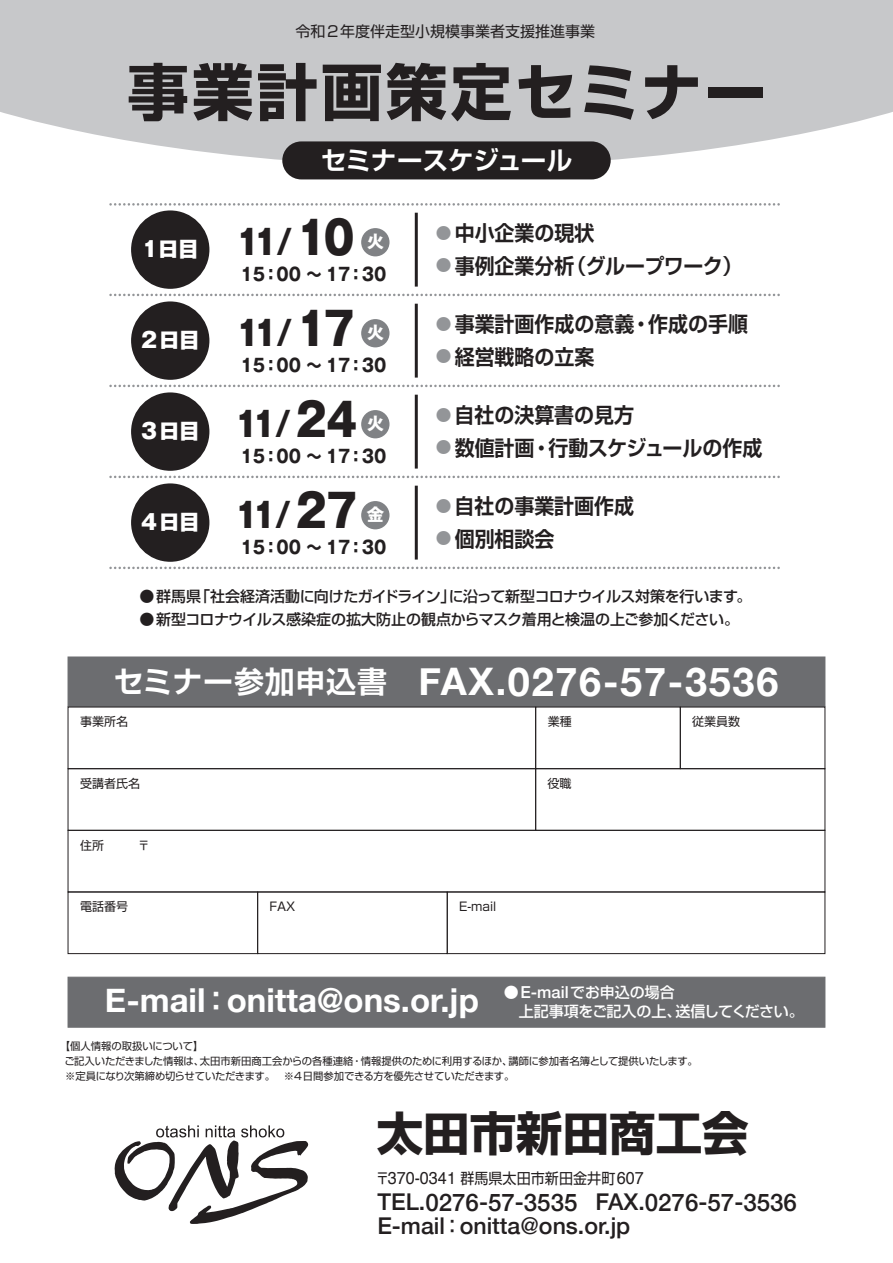
<style>
.page{position:relative;width:893px;height:1263px;background:#fff}
.page>*{position:absolute;margin:0;border:0;box-sizing:border-box;transform-origin:0 0}
.t1{font:700 61.5px "Shin Go Pro";letter-spacing:.05em;color:#231f20}
.t2{font:700 46.5px "Shin Go Pro";color:#231f20}
.t3{font:800 33.75px "Gothic MB101 Pro";color:#231f20;scale:.93 1}
.t4{font:700 33px "Helvetica Neue";color:#fff}
.t5{font:700 30px "Shin Go Pro De";letter-spacing:.025em;color:#fff}
.t6{font:700 25.5px "Shin Go Pro De";letter-spacing:-.01em;color:#fff}
.t7{font:500 24.15px "Helvetica Neue";color:#231f20}
.t8{font:500 23.1px "Helvetica Neue";color:#231f20}
.t9{font:700 21px "Shin Go Pro De";color:#231f20;scale:.95 1}
.t10{font:800 21px "Gothic MB101 Pro";letter-spacing:-.05em;color:#fff}
.t11{font:700 18px "Gothic MB101 Pro";color:#231f20;scale:.9 1}
.t12{font:700 17.4px "Gothic MB101 Pro";color:#fff}
.t13{font:500 15px "Shin Go Pro";letter-spacing:-.03em;color:#231f20}
.t14{font:500 15px/19.5px "Shin Go Pro";color:#fff}
.t15{font:15px "Shin Go Pro";color:#231f20;scale:.94 1}
.t16{font:15px "Shin Go Pro";color:#231f20}
.t17{font:12px "Shin Go Pro";color:#231f20}
.t18{font:10.35px/15px "Shin Go Pro";letter-spacing:-.02em;color:#231f20}
.s1{font-size:45px}
.s2{font-size:15.75px;color:#939598}
.s3{font-size:33.75px;color:#231f20}
.s4{font-size:45px;color:#231f20}
.s5{font-family:"Helvetica Neue";font-size:37.95px}
.s6{font-family:"Helvetica Neue";font-size:39.6px}
.s7{font-family:"Shin Go Pro De";font-size:30px}
.s8{font-family:"Helvetica Neue";font-size:16.5px}
.s9{font-family:"Helvetica";font-size:17.25px}
.s10{font-family:"Helvetica";font-size:16.5px}
.s11{font-size:23.1px}
.s12{font-family:"Shin Go Pro";font-size:21px}
</style>
<div class="page">
<svg style="left:111px;top:203px;width:669px;height:3px"></svg>
<svg style="left:111px;top:294px;width:669px;height:2px"></svg>
<svg style="left:111px;top:385px;width:669px;height:2px"></svg>
<svg style="left:111px;top:476px;width:669px;height:2px"></svg>
<svg style="left:111px;top:567px;width:669px;height:2px"></svg>
<div style="left:131px;top:210px;width:78px;height:79px;background:#231f20;border-radius:50%"></div>
<div style="left:131px;top:301px;width:78px;height:79px;background:#231f20;border-radius:50%"></div>
<div style="left:131px;top:392px;width:78px;height:79px;background:#231f20;border-radius:50%"></div>
<div style="left:131px;top:483px;width:78px;height:79px;background:#231f20;border-radius:50%"></div>
<div style="left:68px;top:657px;width:757px;height:50px;background:#6c6d70;border:1px solid #6c6d70"></div>
<div style="left:68px;top:977px;width:757px;height:50px;background:#6c6d70"></div>
<div style="left:68px;top:891px;width:190px;height:63px;border:1px solid #231f20"></div>
<div style="left:257px;top:891px;width:191px;height:63px;border:1px solid #231f20"></div>
<div style="left:447px;top:891px;width:378px;height:63px;border:1px solid #231f20"></div>
<div style="left:535px;top:768px;width:290px;height:63px;border:1px solid #231f20"></div>
<div style="left:68px;top:768px;width:468px;height:63px;border:1px solid #231f20"></div>
<svg style="left:0;top:0;width:893px;height:165px;background:#cccdcf"></svg>
<svg style="left:114px;top:1125px;width:194px;height:99px"></svg>
<div style="left:282px;top:141px;width:329px;height:38px;background:#231f20;border-radius:19px"></div>
<hr style="left:415px;top:304px;width:3px;height:74px;background:#231f20">
<hr style="left:415px;top:395px;width:3px;height:74px;background:#231f20">
<hr style="left:415px;top:486px;width:3px;height:73px;background:#231f20">
<hr style="left:415px;top:213px;width:3px;height:74px;background:#231f20">
<div style="left:361px;top:228px;width:28px;height:28px;background:#808285;border-radius:50%"></div>
<div style="left:361px;top:319px;width:28px;height:28px;background:#808285;border-radius:50%"></div>
<div style="left:361px;top:410px;width:28px;height:28px;background:#808285;border-radius:50%"></div>
<div style="left:361px;top:501px;width:28px;height:28px;background:#808285;border-radius:50%"></div>
<h3 class="t16" style="left:296px;top:19px;width:301px">令和2年度伴走型小規模事業者支援推進事業</h3>
<h1 class="t1" style="left:127px;top:43px;width:641px">事業計画策定セミナー</h1>
<h3 class="t10" style="left:140px;top:232px;width:60px">１日目</h3>
<h3 class="t10" style="left:141px;top:323px;width:60px">2日目</h3>
<h3 class="t6" style="left:321px;top:140px;width:253px">セミナースケジュール</h3>
<h3 class="t3" style="left:236px;top:214px;width:128px">11/ <span class="s1">10</span></h3>
<h3 class="t12" style="left:367px;top:227px;width:19px">火</h3>
<h3 class="t11" style="left:241px;top:259px;width:163px">15：00 ～17：30</h3>
<h3 class="t3" style="left:236px;top:305px;width:128px">11/ <span class="s1">17</span></h3>
<h3 class="t12" style="left:367px;top:318px;width:19px">火</h3>
<h3 class="t11" style="left:241px;top:350px;width:163px">15：00 ～17：30</h3>
<h3 class="t9" style="left:436px;top:216px;width:168px"><span class="s2">●</span> 中小企業の現状</h3>
<h3 class="t9" style="left:436px;top:248px;width:324px"><span class="s2">●</span> 事例企業分析（グループワーク）</h3>
<h3 class="t9" style="left:436px;top:307px;width:330px"><span class="s2">●</span> 事業計画作成の意義・作成の手順</h3>
<h3 class="t9" style="left:436px;top:339px;width:168px"><span class="s2">●</span> 経営戦略の立案</h3>
<h3 class="t10" style="left:141px;top:413px;width:217px">3日目 <span class="s3">11/</span><span class="s4">24</span></h3>
<h3 class="t11" style="left:241px;top:441px;width:163px">15：00 ～17：30</h3>
<h3 class="t10" style="left:141px;top:504px;width:217px">4日目 <span class="s3">11/</span><span class="s4">27</span></h3>
<h3 class="t11" style="left:241px;top:532px;width:163px">15：00 ～17：30</h3>
<h3 class="t12" style="left:367px;top:409px;width:19px">火</h3>
<h3 class="t12" style="left:367px;top:500px;width:19px">金</h3>
<h3 class="t9" style="left:436px;top:398px;width:210px"><span class="s2">●</span> 自社の決算書の見方</h3>
<h3 class="t9" style="left:436px;top:430px;width:345px"><span class="s2">●</span> 数値計画・行動スケジュールの作成</h3>
<h3 class="t9" style="left:436px;top:489px;width:210px"><span class="s2">●</span> 自社の事業計画作成</h3>
<h3 class="t9" style="left:436px;top:521px;width:126px"><span class="s2">●</span> 個別相談会</h3>
<h3 class="t13" style="left:140px;top:584px;width:613px">●群馬県「社会経済活動に向けたガイドライン」に沿って新型コロナウイルス対策を行います。</h3>
<h3 class="t13" style="left:140px;top:606px;width:601px">●新型コロナウイルス感染症の拡大防止の観点からマスク着用と検温の上ご参加ください。</h3>
<h3 class="t5" style="left:113px;top:657px;width:666px">セミナー参加申込書　<span class="s5">FAX.</span><span class="s6">0276</span><span class="s5">-</span><span class="s6">57</span><span class="s5">-</span><span class="s6">3536</span></h3>
<p class="t17" style="left:80px;top:712px;width:49px">事業所名</p>
<p class="t17" style="left:548px;top:712px;width:25px">業種</p>
<p class="t17" style="left:692px;top:712px;width:49px">従業員数</p>
<p class="t17" style="left:80px;top:774px;width:61px">受講者氏名</p>
<p class="t17" style="left:548px;top:774px;width:25px">役職</p>
<p class="t17" style="left:80px;top:835px;width:25px">住所</p>
<p class="t17" style="left:138px;top:835px;width:13px">〒</p>
<p class="t17" style="left:80px;top:897px;width:49px">電話番号</p>
<p class="t17" style="left:270px;top:897px;width:27px">FAX</p>
<p class="t17" style="left:459px;top:897px;width:39px">E-mail</p>
<h3 class="t4" style="left:105px;top:975px;width:375px">E-mail<span class="s7">：</span>onitta@ons.or.jp</h3>
<h3 class="t14" style="left:504px;top:980px;width:301px">●<span class="s8">E-mail</span>でお申込の場合<br>　上記事項をご記入の上、送信してください。</h3>
<p class="t18" style="left:64px;top:1037px;width:635px;text-indent:-5px">【個人情報の取扱いについて】<br>ご記入いただきました情報は、太田市新田商工会からの各種連絡・情報提供のために利用するほか、講師に参加者名簿として提供いたします。※定員になり次第締め切らせていただきます。　※4日間参加できる方を優先させていただきます。</p>
<h2 class="t2" style="left:377px;top:1097px;width:373px">太田市新田商工会</h2>
<h3 class="t15" style="left:375px;top:1166px;width:287px">〒<span class="s9">370</span><span class="s10">-</span><span class="s9">0341</span> 群馬県太田市新田金井町<span class="s9">607</span></h3>
<h3 class="t7" style="left:377px;top:1183px;width:421px"><span class="s11">TEL.</span>0276<span class="s11">-</span>57<span class="s11">-</span>3535 <span class="s11">FAX.</span>0276<span class="s11">-</span>57<span class="s11">-</span>3536</h3>
<h3 class="t8" style="left:377px;top:1207px;width:254px">E-mail<span class="s12">：</span>onitta@ons.or.jp</h3>
</div>
